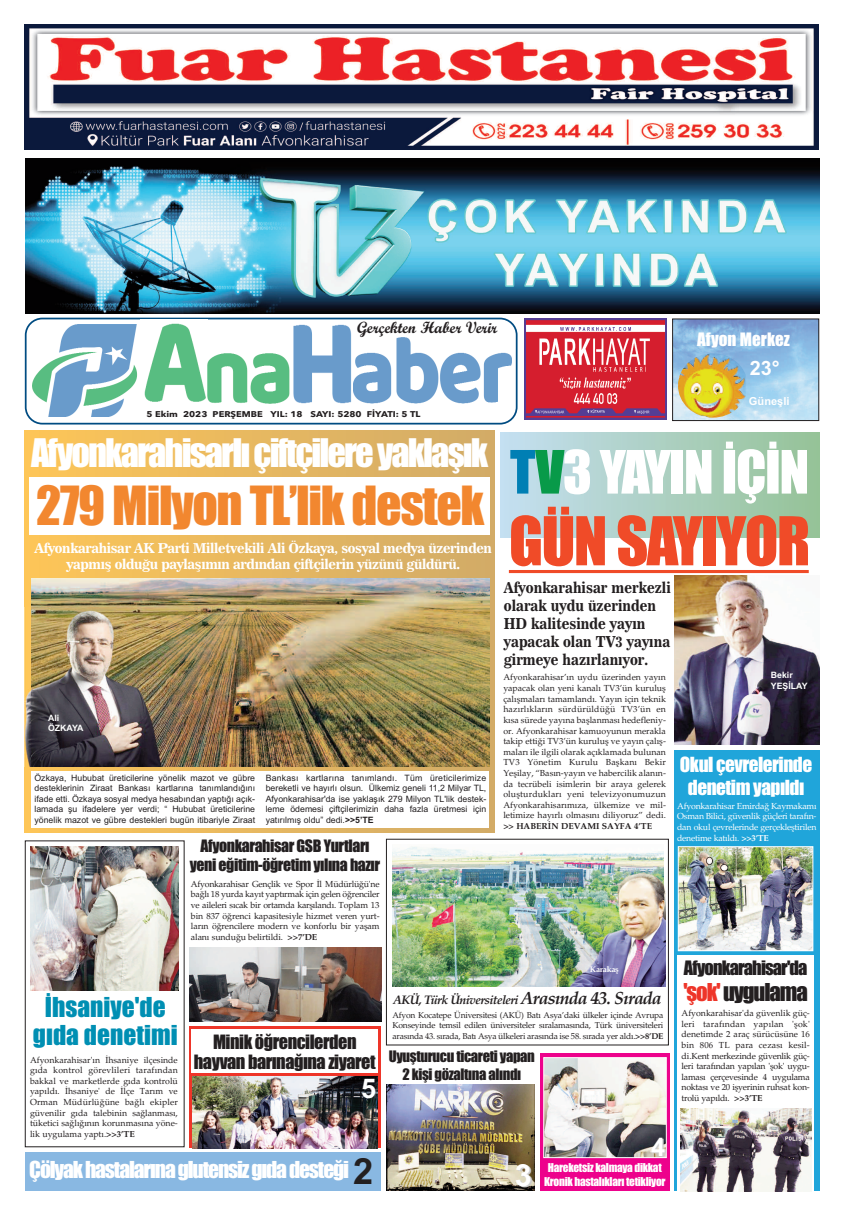
<style>
.page{position:relative;width:844px;height:1216px;background:#fff}
.page>*{position:absolute;margin:0;border:0;box-sizing:border-box;transform-origin:0 0}
.t1{font:62.12px "Impact";letter-spacing:-.025em;color:#f04b28}
.t2{font:55.12px "Impact";letter-spacing:-.025em;color:#fff}
.t3{font:49.88px "Impact";letter-spacing:-.025em;color:#f2872f}
.t4{font:36.4px "Impact";letter-spacing:-.055em;color:#fff}
.t5{font:700 30.62px "Arial";color:#fff}
.t6{font:700 27.12px "Arial";color:#fff}
.t7{font:25.38px/28px "Impact";color:#008fb3;text-align:center}
.t8{font:700 25.38px "Arial";color:#fff}
.t9{font:22.75px "Impact";letter-spacing:-.05em;color:#231f20}
.t10{font:21.61px "Impact";letter-spacing:-.055em;color:#fff}
.t11{font:700 19.78px "Arial";color:#fff}
.t12{font:19.25px/23.1px "Impact";letter-spacing:-.025em;color:#fff;text-align:center}
.t13{font:18.38px "Impact";letter-spacing:-.05em;color:#231f20}
.t14{font:18.2px/19.9px "Impact";letter-spacing:-.025em;color:#231f20;text-align:center}
.t15{font:17.06px "Impact";color:#fff}
.t16{font:16.36px "Script MT Bold";color:#231f20}
.t17{font:15.84px/19px "Impact";letter-spacing:-.025em;color:#231f20;text-align:center}
.t18{font:15.05px/18px "News 706 BT Bold C";color:#231f20;scale:.93 1}
.t19{font:14.61px/17.5px "Impact";letter-spacing:-.025em;color:#231f20;text-align:center}
.t20{font:13.56px/16.3px "News 706 BT Bold C";letter-spacing:-.025em;color:#fff;text-align:center}
.t21{font:italic 700 12.34px "Palatino";letter-spacing:-.05em;color:#231f20}
.t22{font:11.29px/13.5px "Impact";letter-spacing:-.025em;color:#fff;text-align:center}
.t23{font:700 11.11px "Arial";color:#fff}
.t24{font:8.75px/10.6px "Palatino";letter-spacing:-.005em;color:#231f20;text-align:justify}
.t25{font:8.75px/10.5px "Arial";color:#231f20;text-align:justify}
.t26{font:8.75px/10.6px "Palatino";letter-spacing:-.025em;color:#fff;text-align:justify}
.t27{font:700 8.75px "Palatino";color:#231f20}
.t28{font:700 8.75px/10.5px "Arial";color:#fff}
.t29{font:8.49px/10.3px "Palatino";letter-spacing:-.025em;color:#231f20;text-align:justify}
.t30{font:700 8.31px "Avenir Next LT Pro";color:#231f20;scale:1.13 1}
.t31{font:700 8.22px "Palatino";letter-spacing:-.035em;color:#fff}
.s1{font-weight:700}
.s2{color:#007fb4}
.s3{color:#089a49}
.s4{font-family:"Arial";font-weight:700;font-size:36.23px;color:#231f20}
.s5{font-size:17.68px}
.s6{color:#ee3529}
</style>
<div class="page">
<img style="left:25px;top:25px;width:793px;height:124px">
<img style="left:674px;top:320px;width:143px;height:99px">
<div style="left:672px;top:318px;width:147px;height:103px;border:1px solid #231f20"></div>
<img style="left:677px;top:353px;width:68px;height:64px">
<img style="left:524px;top:318px;width:142px;height:101px">
<svg style="left:25px;top:317px;width:492px;height:107px"></svg>
<img style="left:33px;top:324px;width:107px;height:93px">
<img style="left:140px;top:320px;width:67px;height:87px">
<img style="left:291px;top:322px;width:63px;height:85px">
<img style="left:207px;top:345px;width:85px;height:61px">
<img style="left:353px;top:337px;width:158px;height:70px">
<img style="left:25px;top:159px;width:794px;height:154px">
<svg style="left:25px;top:430px;width:469px;height:402px;background:#e5b761"></svg>
<div style="left:29px;top:477px;width:460px;height:57px;background:#fff"></div>
<img style="left:32px;top:578px;width:457px;height:188px">
<div style="left:32px;top:771px;width:457px;height:57px;background:#fff"></div>
<img style="left:24px;top:607px;width:142px;height:159px">
<div style="left:500px;top:432px;width:319px;height:105px;background:linear-gradient(to right,#c4dff1,#96c296)"></div>
<img style="left:674px;top:575px;width:145px;height:169px">
<div style="left:674px;top:750px;width:145px;height:441px;background:#20a5da"></div>
<img style="left:679px;top:848px;width:132px;height:101px">
<div style="left:677px;top:846px;width:136px;height:105px;border:1px solid #fff"></div>
<div style="left:677px;top:955px;width:137px;height:236px;background:#fff"></div>
<img style="left:680px;top:1108px;width:131px;height:83px">
<div style="left:25px;top:840px;width:159px;height:307px;border:1px solid #231f20"></div>
<img style="left:30px;top:847px;width:149px;height:143px">
<div style="left:25px;top:1152px;width:355px;height:39px;background:#89b8e2"></div>
<img style="left:189px;top:947px;width:193px;height:74px">
<svg style="left:189px;top:1026px;width:192px;height:121px;background:#e75146"></svg>
<div style="left:192px;top:1029px;width:185px;height:43px;background:#fff"></div>
<img style="left:193px;top:1076px;width:184px;height:72px">
<hr style="left:508px;top:570px;width:300px;height:3px;background:#f04b28">
<img style="left:392px;top:847px;width:271px;height:139px">
<img style="left:551px;top:856px;width:114px;height:130px">
<img style="left:386px;top:1084px;width:148px;height:106px">
<div style="left:540px;top:1053px;width:129px;height:138px;background:#ed028c"></div>
<img style="left:545px;top:1059px;width:119px;height:96px">
<div style="left:543px;top:1057px;width:123px;height:100px;border:1px solid #fff"></div>
<h3 class="t16" style="left:357px;top:318px;width:142px">Gerçekten Haber Verir</h3>
<h3 class="t15" style="left:697px;top:330px;width:94px">Afyon Merkez</h3>
<h3 class="t11" style="left:749px;top:357px;width:31px">23°</h3>
<p class="t30" style="left:146px;top:411px;width:244px">5 Ekim 2023 PERŞEMBE YIL: 18 SAYI: 5280 FİYATI: 5 TL</p>
<h3 class="t4" style="left:31px;top:433px;width:458px">Afyonkarahisarlıçiftçilereyaklaşık</h3>
<h3 class="t3" style="left:36px;top:478px;width:449px">279 Milyon TL’lik destek</h3>
<h3 class="t20" style="left:35px;top:540px;width:459px">Afyonkarahisar AK Parti Milletvekili Ali Özkaya, sosyal medya üzerinden yapmış olduğu paylaşımın ardından çiftçilerin yüzünü güldürü.</h3>
<p class="t28" style="left:48px;top:712px;width:37px">Ali<br>ÖZKAYA</p>
<p class="t25" style="left:34px;top:772px;width:222px">Özkaya, Hububat üreticilerine yönelik mazot ve gübre desteklerinin Ziraat Bankası kartlarına tanımlandığını ifade etti. Özkaya sosyal medya hesabından yaptığı açık&shy;lamada şu ifadelere yer verdi; “ Hububat üreticilerine yönelik mazot ve gübre destekleri bugün itibariyle Ziraat</p>
<p class="t25" style="left:265px;top:772px;width:222px">Bankası kartlarına tanımlandı. Tüm üreticilerimize bereketli ve hayırlı olsun. Ülkemiz geneli 11,2 Milyar TL, Afyonkarahisar'da ise yaklaşık 279 Milyon TL'lik destek&shy;leme ödemesi çiftçilerimizin daha fazla üretmesi için yatırılmış oldu” dedi.<span class="s1">&gt;&gt;5’TE</span></p>
<h3 class="t17" style="left:190px;top:837px;width:192px">Afyonkarahisar GSB Yurtları yeni eğitim-öğretim yılına hazır</h3>
<p class="t24" style="left:191px;top:878px;width:190px">Afyonkarahisar Gençlik ve Spor İl Müdürlüğü'ne bağlı 18 yurda kayıt yaptırmak için gelen öğrenciler ve aileleri sıcak bir ortamda karşılandı. Toplam 13 bin 837 öğrenci kapasitesiyle hizmet veren yurt&shy;ların öğrencilere modern ve konforlu bir yaşam alanı sunduğu belirtildi. <span class="s1">&gt;&gt;7’DE</span></p>
<p class="t23" style="left:748px;top:395px;width:42px">Güneşli</p>
<h2 class="t2" style="left:510px;top:442px;width:301px"><span class="s2">T</span><span class="s3">V</span>3 YAYIN İÇİN</h2>
<h1 class="t1" style="left:508px;top:507px;width:303px">GÜN SAYIYOR</h1>
<h3 class="t18" style="left:503px;top:578px;width:181px">Afyonkarahisar merkezli olarak uydu üzerinden<br>HD kalitesinde yayın yapacak olan TV3 yayına girmeye hazırlanıyor.</h3>
<p class="t24" style="left:503px;top:672px;width:164px">Afyonkarahisar’ın uydu üzerinden yayın yapacak olan yeni kanalı TV3’ün kuruluş çalışmaları tamamlandı. Yayın için teknik hazırlıkların sürdürüldüğü TV3’ün en kısa sürede yayına başlanması hedefleniy&shy;or. Afyonkarahisar kamuoyunun merakla takip ettiği TV3’ün kuruluş ve yayın çalış&shy;maları ile ilgili olarak açıklamada bulunan TV3 Yönetim Kurulu Başkanı Bekir Yeşilay, “Basın-yayın ve habercilik alanın&shy;da tecrübeli isimlerin bir araya gelerek oluşturdukları yeni televizyonumuzun Afyonkarahisarımıza, ülkemize ve mil&shy;letimize hayırlı olmasını diliyoruz” dedi.</p>
<p class="t27" style="left:503px;top:820px;width:150px">&gt;&gt; HABERİN DEVAMI SAYFA 4’TE</p>
<p class="t28" style="left:770px;top:669px;width:38px">Bekir<br>YEŞİLAY</p>
<h3 class="t12" style="left:679px;top:753px;width:134px">Okul çevrelerinde denetim yapıldı</h3>
<p class="t26" style="left:677px;top:800px;width:141px">Afyonkarahisar Emirdağ Kaymakamı Osman Bilici, güvenlik güçleri tarafın&shy;dan okul çevrelerinde gerçekleştirilen denetime katıldı. <span class="s1">&gt;&gt;3’TE</span></p>
<h3 class="t7" style="left:33px;top:994px;width:146px">İhsaniye'de gıda denetimi</h3>
<p class="t24" style="left:30px;top:1054px;width:149px">Afyonkarahisar'ın İhsaniye ilçesinde gıda kontrol görevlileri tarafından bakkal ve marketlerde gıda kontrolü yapıldı. İhsaniye' de İlçe Tarım ve Orman Müdürlüğüne bağlı ekipler güvenilir gıda talebinin sağlanması, tüketici sağlığının korunmasına yöne&shy;lik uygulama yaptı.<span class="s1">&gt;&gt;3’TE</span></p>
<h3 class="t10" style="left:29px;top:1157px;width:345px">Çölyakhastalarınaglutensizgıdadesteği <span class="s4">2</span></h3>
<h3 class="t14" style="left:194px;top:1032px;width:183px">Minik öğrencilerden hayvan barınağına ziyaret</h3>
<h3 class="t6" style="left:361px;top:1072px;width:17px">5</h3>
<p class="t31" style="left:590px;top:964px;width:30px">Karakaş</p>
<h3 class="t21" style="left:393px;top:992px;width:270px">AKÜ, Türk Üniversiteleri <span class="s5">Arasında 43. Sırada</span></h3>
<p class="t29" style="left:392px;top:1009px;width:272px">Afyon Kocatepe Üniversitesi (AKÜ) Batı Asya’daki ülkeler içinde Avrupa Konseyinde temsil edilen üniversiteler sıralamasında, Türk üniversiteleri arasında 43. sırada, Batı Asya ülkeleri arasında ise 58. sırada yer aldı.<span class="s1">&gt;&gt;8’DE</span></p>
<h3 class="t19" style="left:389px;top:1048px;width:147px">Uyuşturucu ticareti yapan<br>2 kişi gözaltına alındı</h3>
<h3 class="t8" style="left:651px;top:1132px;width:16px">4</h3>
<h3 class="t5" style="left:514px;top:1157px;width:19px">3</h3>
<p class="t22" style="left:544px;top:1161px;width:123px">Hareketsiz kalmaya dikkat<br>Kronik hastalıkları tetikliyor</p>
<h3 class="t13" style="left:683px;top:958px;width:125px">Afyonkarahisar'da</h3>
<h3 class="t9" style="left:683px;top:979px;width:126px"><span class="s6">'şok'</span>uygulama</h3>
<p class="t24" style="left:681px;top:1007px;width:130px">Afyonkarahisar'da güvenlik güç&shy;leri tarafından yapılan 'şok' denetimde 2 araç sürücüsüne 16 bin 806 TL para cezası kesil&shy;di.Kent merkezinde güvenlik güç&shy;leri tarafından yapılan 'şok' uygu&shy;laması çerçevesinde 4 uygulama noktası ve 20 işyerinin ruhsat kon&shy;trolü yapıldı. <span class="s1">&gt;&gt;3’TE</span></p>
</div>
